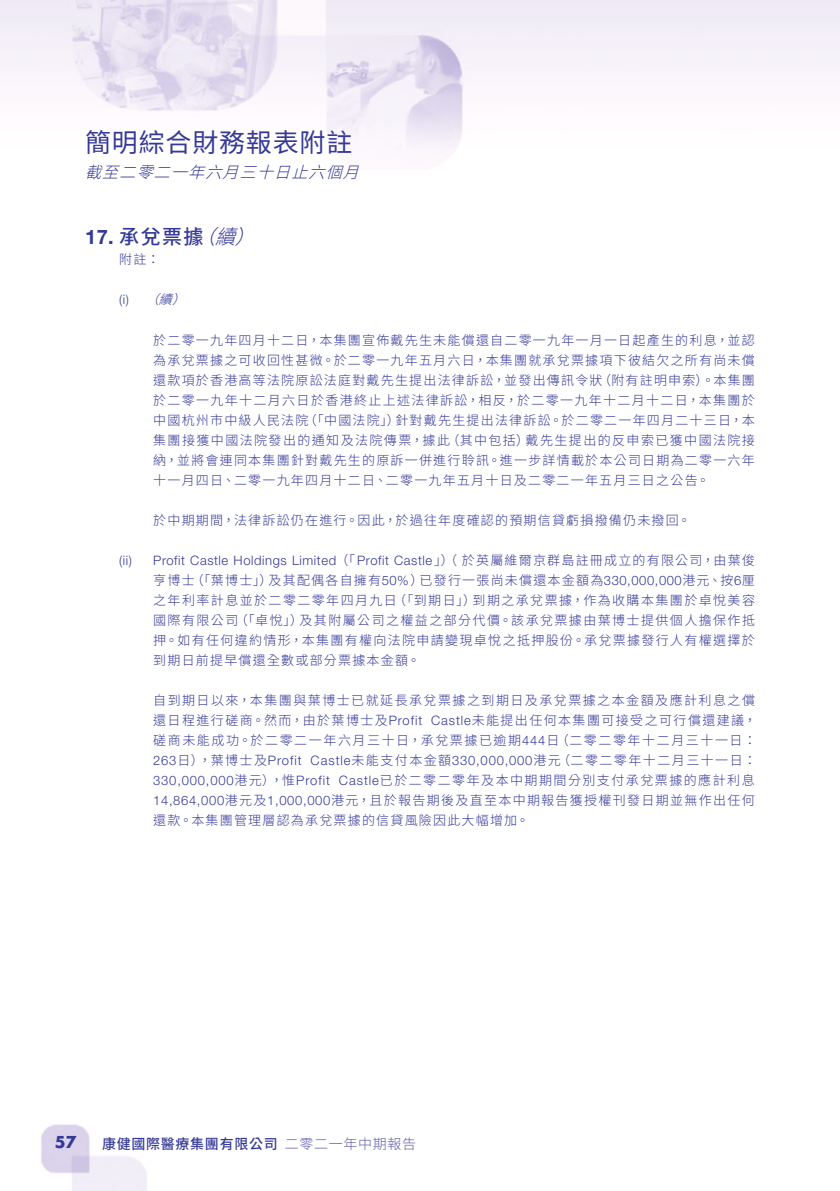
<style>
.page{position:relative;width:840px;height:1191px;background:#fff}
.page>*{position:absolute;margin:0;border:0;box-sizing:border-box;transform-origin:0 0}
.t1{font:26px "Source Han Sans TC";letter-spacing:.03em;color:#353997}
.Heading_1{font:500 20px "Source Han Sans TC";color:#353997}
.Heading_1-2{font:italic 300 20px "Source Han Sans TC";color:#353997}
.t2{font:italic 300 16px "Source Han Sans TC";color:#353997}
.t3{font:700 16px "Futura";color:#353997}
.t4{font:500 14px "Source Han Sans TC";letter-spacing:.05em;color:#353997}
.t5{font:300 14px "Source Han Sans TC";letter-spacing:.05em;color:#645dac}
.Notes{font:300 13px/20px "Source Han Sans TC";letter-spacing:.1em;color:#353997}
.Notes-2{font:300 13px "Helvetica Neue LT Std";letter-spacing:.045em;color:#353997}
.Notes-3{font:300 13px/20px "Source Han Sans TC";letter-spacing:.12em;color:#353997}
.Notes-4{font:300 13px "Helvetica Neue LT Std";letter-spacing:.075em;color:#353997}
.Notes-5{font:italic 300 13px "Source Han Sans TC";color:#353997}
.s1{font-family:"Helvetica Neue LT Std";font-weight:700}
.s2{font-family:"Source Han Sans TC"}
.s3{font-family:"Helvetica Neue LT Std"}
</style>
<div class="page">
<img style="left:0;top:0;width:839px;height:1191px">
<h1 class="t1" style="left:85px;top:128px;width:269px">簡明綜合財務報表附註</h1>
<p class="t2" style="left:85px;top:163px;width:287px">截至二零二一年六月三十日止六個月</p>
<p class="Heading_1-2" style="left:195px;top:226px;width:76px">（(</p>
<p class="Heading_1" style="left:85px;top:226px;width:120px"><span class="s1">17.</span> 承兌票據</p>
<p class="Notes" style="left:119px;top:250px;width:42px">附註：</p>
<p class="Notes-5" style="left:146px;top:292px;width:51px">（(</p>
<p class="Heading_1-2" style="left:215px;top:226px;width:37px">續</p>
<p class="Notes-5" style="left:159px;top:292px;width:24px">續</p>
<p class="Notes-2" style="left:119px;top:292px;width:11px">i( )</p>
<p class="Notes-2" style="left:119px;top:552px;width:14px">i i( )</p>
<p class="Notes" style="left:153px;top:330px;width:603px;text-align:right">於二零一九年四月十二日，本集團宣佈戴先生未能償還自二零一九年一月一日起產生的利息，並認為承兌票據之可收回性甚微。於二零一九年五月六日，本集團就承兌票據項下彼結欠之所有尚未償（附有註明申索）。本集團</p>
<p class="Notes" style="left:153px;top:370px;width:450px">還款項於香港高等法院原訟法庭對戴先生提出法律訴訟，並發出傳訊令狀</p>
<p class="Notes" style="left:153px;top:390px;width:603px">於二零一九年十二月六日於香港終止上述法律訴訟，相反，於二零一九年十二月十二日，本集團於</p>
<p class="Notes" style="left:395px;top:410px;width:361px">針對戴先生提出法律訴訟。於二零二一年四月二十三日，本</p>
<p class="Notes" style="left:304px;top:410px;width:97px">（「中國法院」）</p>
<p class="Notes" style="left:153px;top:410px;width:157px">中國杭州市中級人民法院</p>
<p class="Notes" style="left:446px;top:430px;width:84px">（其中包括）</p>
<p class="Notes" style="left:153px;top:430px;width:602px">集團接獲中國法院發出的通知及法院傳票，據此<br>納，並將會連同本集團針對戴先生的原訴一併進行聆訊。進一步詳情載於本公司日期為二零一六年十一月四日、二零一九年四月十二日、二零一九年五月十日及二零二一年五月三日之公告。</p>
<p class="Notes" style="left:153px;top:510px;width:538px">於中期期間，法律訴訟仍在進行。因此，於過往年度確認的預期信貸虧損撥備仍未撥回。</p>
<p class="Notes-2" style="left:153px;top:552px;width:602px">Profit Castle Holdings Limited<span class="s2">（「</span>Profit Castle<span class="s2">」）（於英屬維爾京群島註冊成立的有限公司，由葉俊</span></p>
<p class="Notes" style="left:525px;top:430px;width:231px">戴先生提出的反申索已獲中國法院接</p>
<p class="Notes" style="left:191px;top:570px;width:83px">（「葉博士」）</p>
<p class="Notes" style="left:268px;top:570px;width:156px">及其配偶各自擁有<span class="s3">50%</span>）</p>
<p class="Notes" style="left:419px;top:570px;width:336px">已發行一張尚未償還本金額為<span class="s3">330,000,000</span>港元、按 厘<span class="s3">6</span></p>
<p class="Notes" style="left:153px;top:570px;width:43px">亨博士</p>
<p class="Notes" style="left:393px;top:590px;width:84px">（「到期日」）</p>
<p class="Notes" style="left:299px;top:590px;width:456px;text-indent:-146px">之年利率計息並於二零二零年四月九日<br>及其附屬公司之權益之部分代價。該承兌票據由葉博士提供個人擔保作抵</p>
<p class="Notes" style="left:472px;top:590px;width:284px">到期之承兌票據，作為收購本集團於卓悅美容</p>
<p class="Notes" style="left:234px;top:610px;width:70px">（「卓悅」）</p>
<p class="Notes" style="left:153px;top:610px;width:603px">國際有限公司<br>押。如有任何違約情形，本集團有權向法院申請變現卓悅之抵押股份。承兌票據發行人有權選擇於到期日前提早償還全數或部分票據本金額。</p>
<p class="Notes" style="left:153px;top:690px;width:604px;text-align:right">自到期日以來，本集團與葉博士已就延長承兌票據之到期日及承兌票據之本金額及應計利息之償<br><span class="s3">Castle</span>未能提出任何本集團可接受之可行償還建議，</p>
<p class="Notes" style="left:153px;top:710px;width:270px">還日程進行磋商。然而，由於葉博士及<span class="s3">Profit</span></p>
<p class="Notes-3" style="left:555px;top:730px;width:202px">（二零二零年十二月三十一日：</p>
<p class="Notes-3" style="left:557px;top:730px;width:201px;text-indent:-404px">磋商未能成功。於二零二一年六月三十日，承兌票據已逾期<span class="s3">444</span>日<br>（二零二零年十二月三十一日：</p>
<p class="Notes-4" style="left:153px;top:752px;width:150px">263<span class="s2">日 ，）葉博士及</span>Profit</p>
<p class="Notes-2" style="left:310px;top:752px;width:251px">Castle<span class="s2">未能支付本金額</span>330,000,000<span class="s2">港元</span></p>
<p class="Notes" style="left:153px;top:770px;width:602px"><span class="s3">330,000,000</span>港元 ，）惟<span class="s3">Profit<br>14,864,000</span>港元及<span class="s3">1,000,000</span>港元，且於報告期後及直至本中期報告獲授權刊發日期並無作出任何還款。本集團管理層認為承兌票據的信貸風險因此大幅增加。</p>
<p class="Notes" style="left:339px;top:770px;width:417px"><span class="s3">Castle</span>已於二零二零年及本中期期間分別支付承兌票據的應計利息</p>
<p class="t3" style="left:55px;top:1130px;width:23px">57</p>
<p class="t4" style="left:102px;top:1135px;width:177px">康健國際醫療集團有限公司</p>
<p class="t5" style="left:284px;top:1135px;width:133px">二零二一年中期報告</p>
</div>
